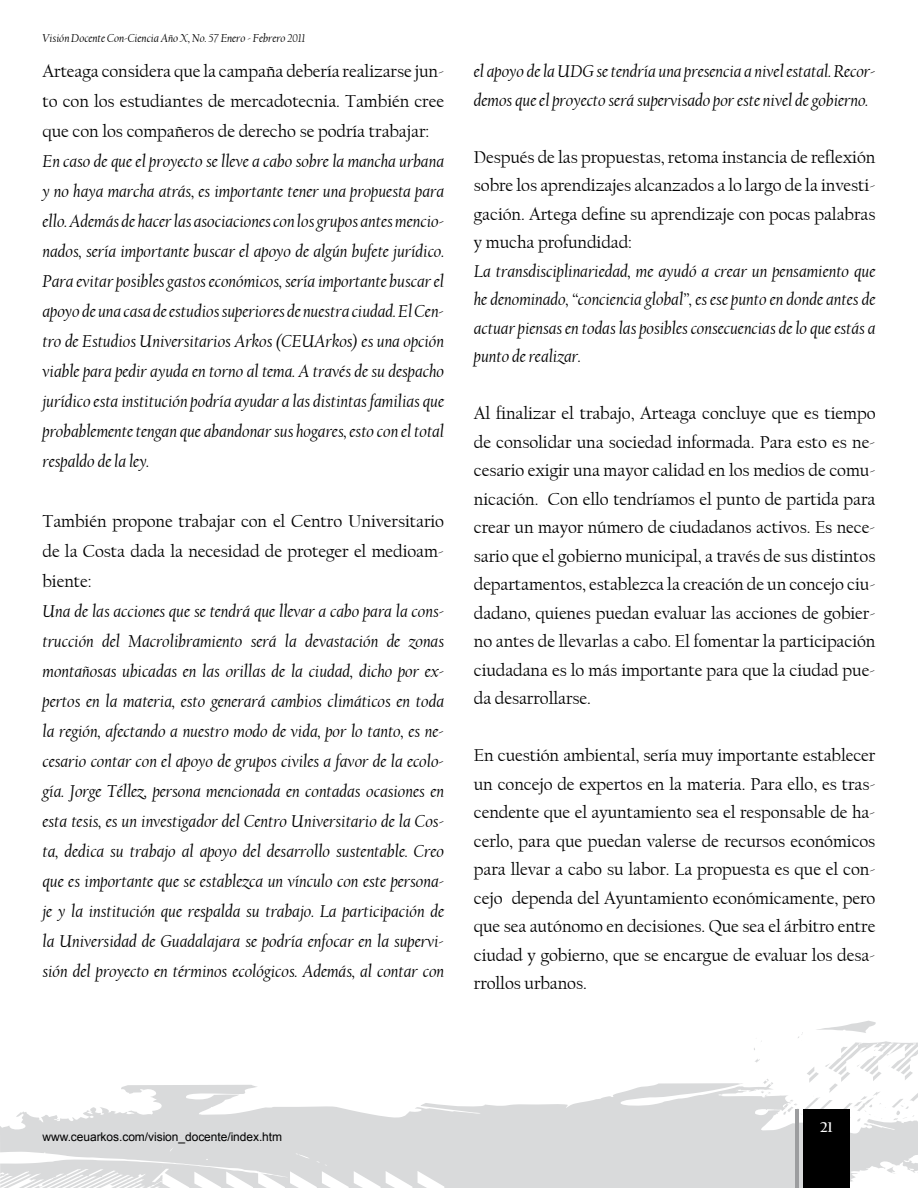
<style>
.page{position:relative;width:918px;height:1188px;background:#fff}
.page>*{position:absolute;margin:0;border:0;box-sizing:border-box;transform-origin:0 0}
.t1{font:italic 18px/30px "Californian FB";letter-spacing:-.005em;color:#000;text-align:justify}
.t2{font:18px/28.5px "Californian FB";letter-spacing:-.005em;color:#000;text-align:justify}
.t3{font:700 15px "Californian FB";color:#fff}
.t4{font:italic 12px "Californian FB";letter-spacing:-.005em;color:#000}
.t5{font:12px "Arial";letter-spacing:-.005em;color:#000}
</style>
<div class="page">
<svg style="left:0;top:1083px;width:918px;height:105px;fill:#d9dadb"></svg>
<svg style="left:152px;top:1147px;width:292px;height:41px"></svg>
<svg style="left:753px;top:1021px;width:165px;height:105px"></svg>
<div style="left:803px;top:1110px;width:46px;height:78px;background:#000"></div>
<hr style="left:796px;top:1110px;width:3px;height:78px;background:#9c9d9f">
<p class="t4" style="left:43px;top:31px;width:265px">Visión Docente Con-Ciencia Año X, No. 57 Enero - Febrero 2011</p>
<p class="t2" style="left:43px;top:56px;width:403px;line-height:30px">Arteaga considera que la campaña debería realizarse jun&shy;to con los estudiantes de mercadotecnia. También cree que con los compañeros de derecho se podría trabajar:</p>
<p class="t1" style="left:43px;top:147px;width:403px">En caso de que el proyecto se lleve a cabo sobre la mancha urbana y no haya marcha atrás, es importante tener una propuesta para ello. Además de hacer las asociaciones con los grupos antes mencio&shy;nados, sería importante buscar el apoyo de algún bufete jurídico.<br>Para evitar posibles gastos económicos, sería importante buscar el apoyo de una casa de estudios superiores de nuestra ciudad. El Cen&shy;tro de Estudios Universitarios Arkos (CEUArkos) es una opción viable para pedir ayuda en torno al tema. A través de su despacho jurídico esta institución podría ayudar a las distintas familias que probablemente tengan que abandonar sus hogares, esto con el total respaldo de la ley.</p>
<p class="t2" style="left:43px;top:506px;width:403px;line-height:30px">También propone trabajar con el Centro Universitario de la Costa dada la necesidad de proteger el medioam&shy;biente:</p>
<p class="t1" style="left:43px;top:597px;width:403px">Una de las acciones que se tendrá que llevar a cabo para la cons&shy;trucción del Macrolibramiento será la devastación de zonas montañosas ubicadas en las orillas de la ciudad, dicho por ex&shy;pertos en la materia, esto generará cambios climáticos en toda la región, afectando a nuestro modo de vida, por lo tanto, es ne&shy;cesario contar con el apoyo de grupos civiles a favor de la ecolo&shy;gía. Jorge Téllez, persona mencionada en contadas ocasiones en esta tesis, es un investigador del Centro Universitario de la Cos&shy;ta, dedica su trabajo al apoyo del desarrollo sustentable. Creo que es importante que se establezca un vínculo con este persona&shy;je y la institución que respalda su trabajo. La participación de la Universidad de Guadalajara se podría enfocar en la supervi&shy;sión del proyecto en términos ecológicos. Además, al contar con</p>
<p class="t1" style="left:474px;top:57px;width:403px;line-height:28.5px">el apoyo de la UDG se tendría una presencia a nivel estatal. Recor&shy;demos que el proyecto será supervisado por este nivel de gobierno.</p>
<p class="t2" style="left:474px;top:143px;width:403px">Después de las propuestas, retoma instancia de reflexión sobre los aprendizajes alcanzados a lo largo de la investi&shy;gación. Artega define su aprendizaje con pocas palabras y mucha profundidad:</p>
<p class="t1" style="left:474px;top:257px;width:403px;line-height:28.5px">La transdisciplinariedad, me ayudó a crear un pensamiento que he denominado, “conciencia global”, es ese punto en donde antes de actuar piensas en todas las posibles consecuencias de lo que estás a punto de realizar.</p>
<p class="t2" style="left:474px;top:399px;width:403px">Al finalizar el trabajo, Arteaga concluye que es tiempo de consolidar una sociedad informada. Para esto es ne&shy;cesario exigir una mayor calidad en los medios de comu&shy;nicación. Con ello tendríamos el punto de partida para crear un mayor número de ciudadanos activos. Es nece&shy;sario que el gobierno municipal, a través de sus distintos departamentos, establezca la creación de un concejo ciu&shy;dadano, quienes puedan evaluar las acciones de gobier&shy;no antes de llevarlas a cabo. El fomentar la participación ciudadana es lo más importante para que la ciudad pue&shy;da desarrollarse.</p>
<p class="t2" style="left:474px;top:741px;width:403px">En cuestión ambiental, sería muy importante establecer un concejo de expertos en la materia. Para ello, es tras&shy;cendente que el ayuntamiento sea el responsable de ha&shy;cerlo, para que puedan valerse de recursos económicos para llevar a cabo su labor. La propuesta es que el con&shy;cejo dependa del Ayuntamiento económicamente, pero que sea autónomo en decisiones. Que sea el árbitro entre ciudad y gobierno, que se encargue de evaluar los desa&shy;rrollos urbanos.</p>
<p class="t5" style="left:43px;top:1129px;width:241px">www.ceuarkos.com/vision_docente/index.htm</p>
<p class="t3" style="left:820px;top:1118px;width:15px">21</p>
</div>
